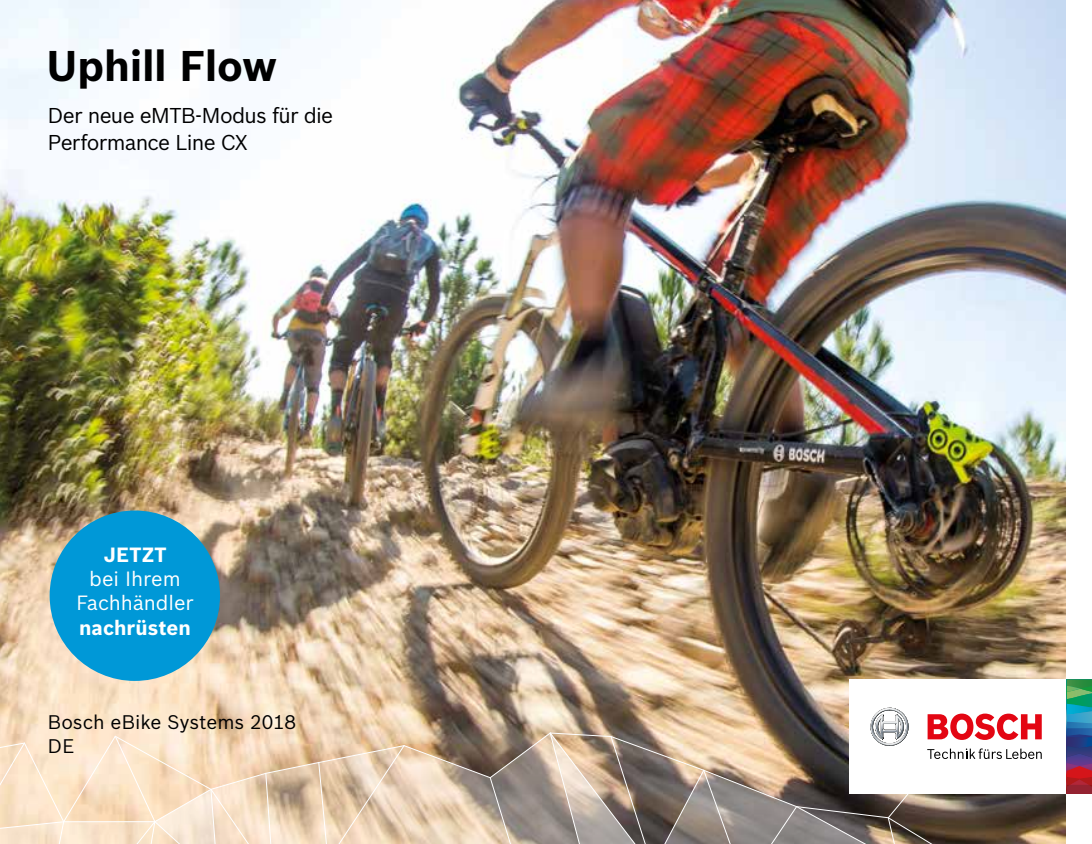
<style>
.page{position:relative;width:1092px;height:844px;background:#fff}
.page>*{position:absolute;margin:0;border:0;box-sizing:border-box;transform-origin:0 0}
.t1{font:700 42px "Bosch Sans";letter-spacing:-.01em;color:#000}
.t2{font:21px/26.2px "Bosch Sans";letter-spacing:-.035em;color:#000}
.t3{font:20.12px/24.2px "Bosch Sans";letter-spacing:-.005em;color:#fff;text-align:center}
.t4{font:700 20.12px "Bosch Sans";letter-spacing:.005em;color:#fff}
.t5{font:19.25px/24.5px "Bosch Sans";color:#000}
</style>
<div class="page">
<img style="left:0;top:0;width:1066px;height:843px">
<div style="left:849px;top:679px;width:242px;height:114px;background:#fff"></div>
<svg style="left:1066px;top:679px;width:25px;height:114px;background:#4d6073"></svg>
<img style="left:0;top:655px;width:1041px;height:188px">
<div style="left:50px;top:510px;width:170px;height:170px;background:#0098d7;border-radius:50%"></div>
<h1 class="t1" style="left:47px;top:34px;width:232px">Uphill Flow</h1>
<p class="t2" style="left:48px;top:101px;width:287px">Der neue eMTB-Modus für die<br>Performance Line CX</p>
<p class="t4" style="left:103px;top:539px;width:65px">JETZT</p>
<p class="t3" style="left:76px;top:565px;width:119px">bei Ihrem<br>Fachhändler</p>
<p class="t4" style="left:79px;top:612px;width:113px">nachrüsten</p>
<p class="t5" style="left:48px;top:708px;width:250px">Bosch eBike Systems 2018<br>DE</p>
</div>
